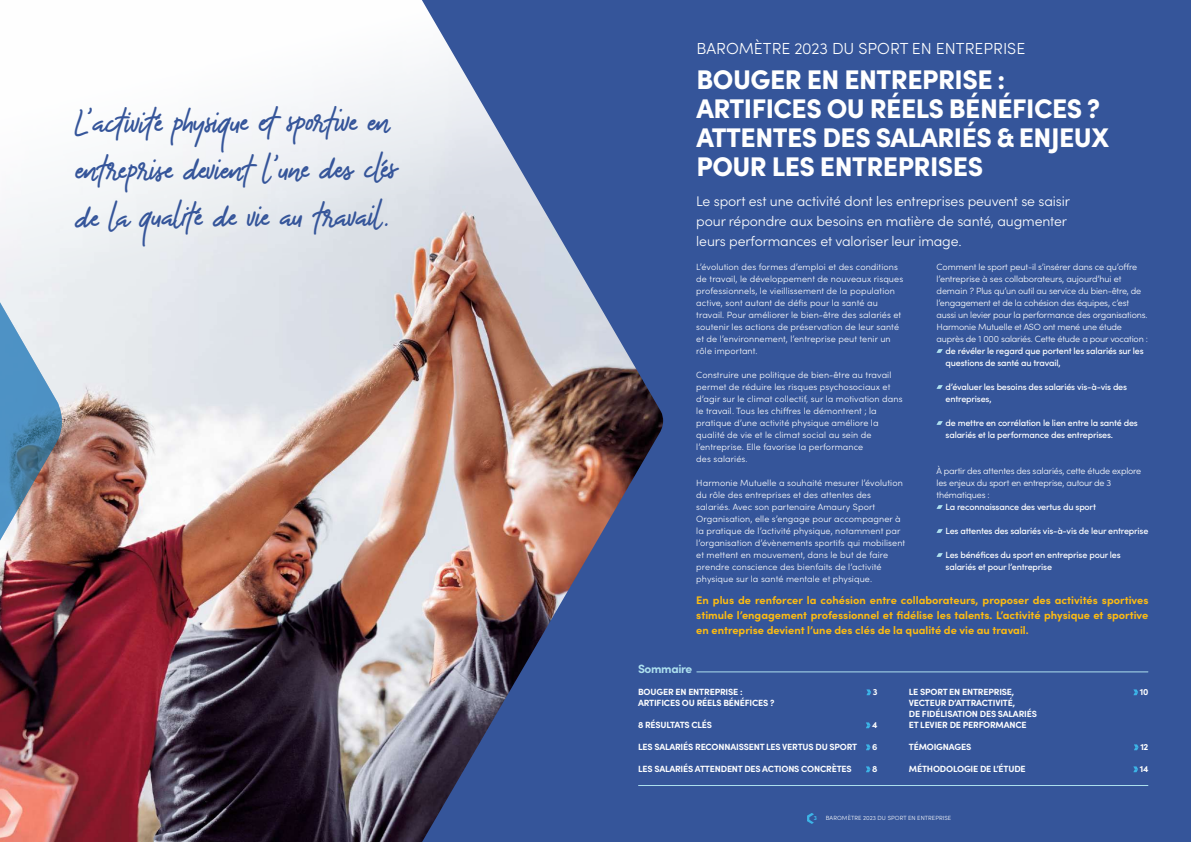
<style>
.page{position:relative;width:1191px;height:842px;background:#fff}
.page>*{position:absolute;margin:0;border:0;box-sizing:border-box;transform-origin:0 0}
.t1{font:700 34.7px/47.2px "The Bouquet List";letter-spacing:-.01em;color:#35559a}
.t2{font:900 27px/29px "Sofia Pro";letter-spacing:-.02em;color:#fff}
.t3{font:300 16px "Sofia Pro";color:#fff}
.t4{font:300 14px/20px "Sofia Pro";letter-spacing:-.01em;color:#fff}
.t5{font:700 12px "Sofia Pro";letter-spacing:-.03em;color:#ade0ee}
.t6{font:700 11px/15px "Sofia Pro";color:#febc11;text-align:justify}
.t7{font:300 9px/12px "Sofia Pro";letter-spacing:.01em;color:#fff}
.t8{font:300 9px/12px "Sofia Pro";letter-spacing:-.02em;color:#fff}
.t9{font:500 9px/12px "Sofia Pro";letter-spacing:-.02em;color:#fff}
.t10{font:700 9px/11px "Sofia Pro";letter-spacing:-.02em;color:#fff}
.t11{font:300 6px "Sofia Pro";letter-spacing:.01em;color:#fff}
.t12{font:900 6px "Sofia Pro";color:#3cb4e7}
</style>
<div class="page">
<div style="left:597px;top:0;width:594px;height:842px;background:#35559a"></div>
<img style="left:62px;top:76px;width:327px;height:766px">
<svg style="left:389px;top:0;width:409px;height:842px;fill:#35559a"></svg>
<img style="left:0;top:197px;width:62px;height:645px">
<svg style="left:936px;top:349px;width:6px;height:4px"></svg>
<svg style="left:936px;top:385px;width:6px;height:4px"></svg>
<svg style="left:936px;top:421px;width:6px;height:4px"></svg>
<svg style="left:936px;top:505px;width:6px;height:4px"></svg>
<svg style="left:936px;top:529px;width:6px;height:4px"></svg>
<svg style="left:936px;top:553px;width:6px;height:4px"></svg>
<svg style="left:807px;top:813px;width:7px;height:11px"></svg>
<svg style="left:866px;top:689px;width:5px;height:6px"></svg>
<svg style="left:866px;top:722px;width:4px;height:6px"></svg>
<svg style="left:866px;top:744px;width:4px;height:6px"></svg>
<svg style="left:866px;top:766px;width:4px;height:6px"></svg>
<svg style="left:1133px;top:689px;width:5px;height:6px"></svg>
<svg style="left:1134px;top:744px;width:4px;height:6px"></svg>
<svg style="left:1133px;top:766px;width:5px;height:6px"></svg>
<hr style="left:697px;top:671px;width:451px;height:1px;background:#ade0ee">
<hr style="left:638px;top:785px;width:510px;height:1px;background:#ade0ee">
<h1 class="t1" style="left:75px;top:96px;width:324px">L’activité physique et sportive en entreprise devient l’une des clés de la qualité de vie au travail.</h1>
<h3 class="t3" style="left:696px;top:37px;width:330px">BAROMÈTRE 2023 DU SPORT EN ENTREPRISE</h3>
<h2 class="t2" style="left:696px;top:63px;width:414px">BOUGER EN ENTREPRISE :<br>ARTIFICES OU RÉELS BÉNÉFICES ?<br>ATTENTES DES SALARIÉS &amp; ENJEUX<br>POUR LES ENTREPRISES</h2>
<h3 class="t4" style="left:696px;top:190px;width:375px">Le sport est une activité dont les entreprises peuvent se saisir pour répondre aux besoins en matière de santé, augmenter leurs performances et valoriser leur image.</h3>
<p class="t8" style="left:936px;top:260px;width:213px">Comment le sport peut-il s’insérer dans ce qu’offre l’entreprise à ses collaborateurs, aujourd’hui et demain ? Plus qu’un outil au service du bien-être, de l’engagement et de la cohésion des équipes, c’est aussi un levier pour la performance des organisations.<br>Harmonie Mutuelle et ASO ont mené une étude auprès de 1 000 salariés. Cette étude a pour vocation :</p>
<p class="t9" style="left:945px;top:344px;width:200px">de révéler le regard que portent les salariés sur les questions de santé au travail,</p>
<p class="t9" style="left:945px;top:380px;width:183px">d’évaluer les besoins des salariés vis-à-vis des entreprises,</p>
<p class="t9" style="left:945px;top:416px;width:194px">de mettre en corrélation le lien entre la santé des salariés et la performance des entreprises.</p>
<p class="t8" style="left:936px;top:464px;width:206px">À partir des attentes des salariés, cette étude explore les enjeux du sport en entreprise, autour de 3 thématiques :</p>
<p class="t9" style="left:945px;top:500px;width:152px">La reconnaissance des vertus du sport</p>
<p class="t9" style="left:945px;top:524px;width:204px">Les attentes des salariés vis-à-vis de leur entreprise</p>
<p class="t9" style="left:945px;top:548px;width:177px">Les bénéfices du sport en entreprise pour les salariés et pour l’entreprise</p>
<p class="t6" style="left:696px;top:592px;width:453px">En plus de renforcer la cohésion entre collaborateurs, proposer des activités sportives stimule l’engagement professionnel et fidélise les talents. L’activité physique et sportive en entreprise devient l’une des clés de la qualité de vie au travail.</p>
<p class="t7" style="left:696px;top:260px;width:208px">L’évolution des formes d’emploi et des conditions de travail, le développement de nouveaux risques professionnels, le vieillissement de la population active, sont autant de défis pour la santé au travail. Pour améliorer le bien-être des salariés et soutenir les actions de préservation de leur santé et de l’environnement, l’entreprise peut tenir un rôle important.</p>
<p class="t7" style="left:696px;top:368px;width:208px">Construire une politique de bien-être au travail permet de réduire les risques psychosociaux et d’agir sur le climat collectif, sur la motivation dans le travail. Tous les chiffres le démontrent ; la pratique d’une activité physique améliore la qualité de vie et le climat social au sein de l’entreprise. Elle favorise la performance<br>des salariés.</p>
<p class="t7" style="left:696px;top:476px;width:210px">Harmonie Mutuelle a souhaité mesurer l’évolution du rôle des entreprises et des attentes des salariés. Avec son partenaire Amaury Sport Organisation, elle s’engage pour accompagner à la pratique de l’activité physique, notamment par l’organisation d’évènements sportifs qui mobilisent et mettent en mouvement, dans le but de faire prendre conscience des bienfaits de l’activité physique sur la santé mentale et physique.</p>
<h3 class="t5" style="left:638px;top:660px;width:56px">Sommaire</h3>
<p class="t10" style="left:638px;top:686px;width:106px">BOUGER EN ENTREPRISE :</p>
<p class="t10" style="left:873px;top:686px;width:6px">3</p>
<p class="t10" style="left:638px;top:697px;width:138px">ARTIFICES OU RÉELS BÉNÉFICES ?</p>
<p class="t10" style="left:638px;top:719px;width:76px">8 RÉSULTATS CLÉS</p>
<p class="t10" style="left:872px;top:719px;width:7px">4</p>
<p class="t10" style="left:638px;top:741px;width:221px">LES SALARIÉS RECONNAISSENT LES VERTUS DU SPORT</p>
<p class="t10" style="left:872px;top:741px;width:7px">6</p>
<p class="t10" style="left:638px;top:763px;width:215px">LES SALARIÉS ATTENDENT DES ACTIONS CONCRÈTES</p>
<p class="t10" style="left:872px;top:763px;width:7px">8</p>
<p class="t10" style="left:909px;top:686px;width:107px">LE SPORT EN ENTREPRISE,</p>
<p class="t10" style="left:1139px;top:686px;width:10px">10</p>
<p class="t10" style="left:909px;top:697px;width:130px">VECTEUR D’ATTRACTIVITÉ,<br>DE FIDÉLISATION DES SALARIÉS<br>ET LEVIER DE PERFORMANCE</p>
<p class="t10" style="left:909px;top:741px;width:64px">TÉMOIGNAGES</p>
<p class="t10" style="left:1140px;top:741px;width:10px">12</p>
<p class="t10" style="left:909px;top:763px;width:118px">MÉTHODOLOGIE DE L’ÉTUDE</p>
<p class="t10" style="left:1139px;top:763px;width:10px">14</p>
<p class="t12" style="left:813px;top:814px;width:5px">3</p>
<p class="t11" style="left:825px;top:814px;width:127px">BAROMÈTRE 2023 DU SPORT EN ENTREPRISE</p>
</div>
